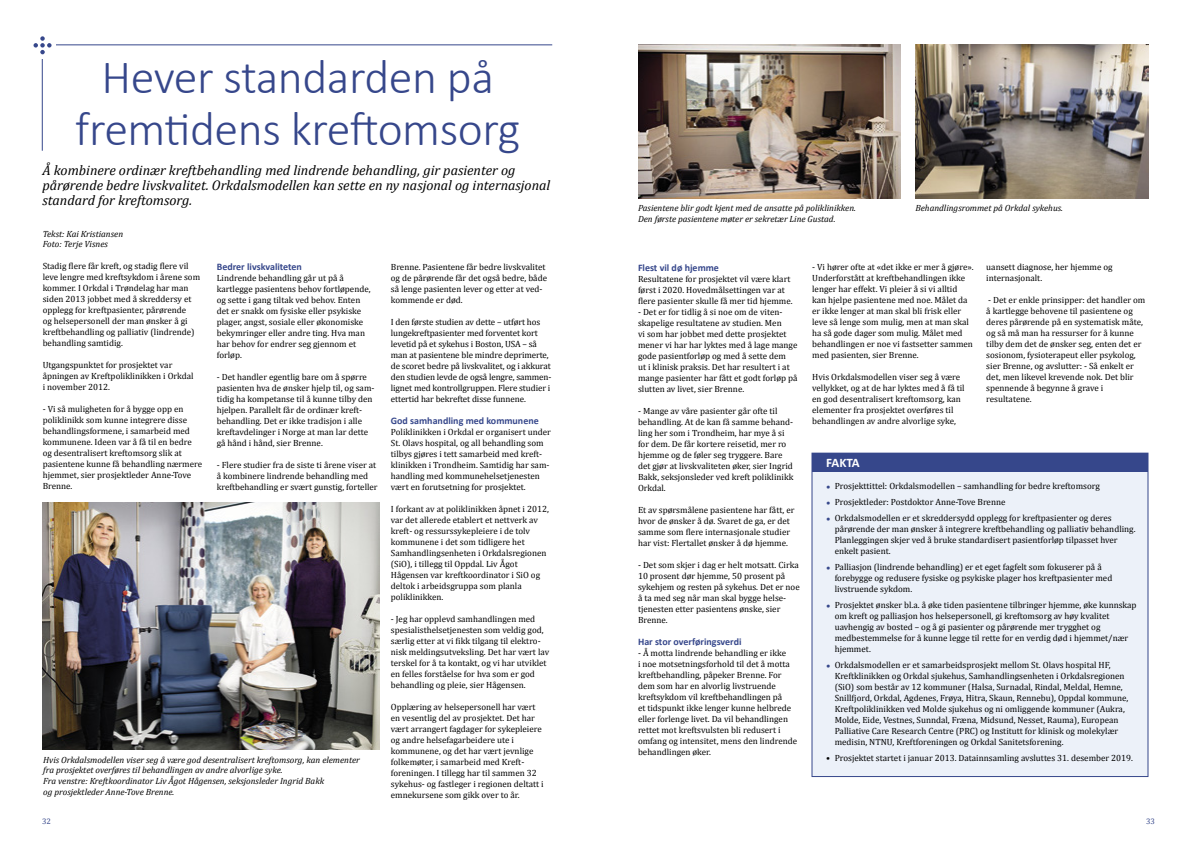
<style>
.page{position:relative;width:1191px;height:842px;background:#fff}
.page>*{position:absolute;margin:0;border:0;box-sizing:border-box;transform-origin:0 0}
.t1{font:300 48px/52px "Calibri";letter-spacing:-.01em;color:#36478b;text-align:center}
.t2{font:italic 14px/15px "Cambria";color:#000}
.t3{font:700 13px "Calibri";letter-spacing:-.03em;color:#fff}
.t4{font:700 10px "Calibri";color:#36478b}
.t5{font:9px/11px "Cambria";color:#000}
.t6{font:italic 9px/10.8px "Cambria";color:#000}
.t7{font:8px "Cambria";color:#36478b}
.s1{font-size:10px;color:#36478b}
</style>
<div class="page">
<svg style="left:42px;top:44px;width:511px;height:107px"></svg>
<div style="left:31px;top:31px;width:25px;height:28px;background:#fff"></div>
<svg style="left:34px;top:36px;width:18px;height:18px"></svg>
<div style="left:811px;top:453px;width:337px;height:324px;background:#ecf1f9;border:1px solid #36478b"></div>
<div style="left:812px;top:453px;width:336px;height:19px;background:#36478b"></div>
<img style="left:915px;top:45px;width:233px;height:154px">
<img style="left:638px;top:45px;width:262px;height:154px">
<img style="left:42px;top:502px;width:337px;height:248px">
<h1 class="t1" style="left:75px;top:49px;width:447px">Hever standarden på fremtidens kreftomsorg</h1>
<h2 class="t2" style="left:43px;top:162px;width:509px">Å kombinere ordinær kreftbehandling med lindrende behandling, gir pasienter og pårørende bedre livskvalitet. Orkdalsmodellen kan sette en ny nasjonal og internasjonal standard for kreftomsorg.</h2>
<p class="t6" style="left:43px;top:228px;width:82px">Tekst: Kai Kristiansen<br>Foto: Terje Visnes</p>
<p class="t5" style="left:43px;top:261px;width:159px">Stadig flere får kreft, og stadig flere vil leve lengre med kreftsykdom i årene som kommer. I Orkdal i Trøndelag har man siden 2013 jobbet med å skreddersy et opplegg for kreftpasienter, pårørende<br>og helsepersonell der man ønsker å gi kreftbehandling og palliativ (lindrende) behandling samtidig.</p>
<p class="t5" style="left:43px;top:360px;width:152px">Utgangspunktet for prosjektet var åpningen av Kreftpoliklinikken i Orkdal i november 2012.</p>
<p class="t5" style="left:43px;top:404px;width:161px">- Vi så muligheten for å bygge opp en poliklinikk som kunne integrere disse behandlingsformene, i samarbeid med kommunene. Ideen var å få til en bedre og desentralisert kreftomsorg slik at pasientene kunne få behandling nærmere hjemmet, sier prosjektleder Anne-Tove Brenne.</p>
<p class="t5" style="left:391px;top:261px;width:158px">Brenne. Pasientene får bedre livskvalitet og de pårørende får det også bedre, både så lenge pasienten lever og etter at ved&shy;kommende er død.</p>
<p class="t5" style="left:391px;top:316px;width:162px">I den første studien av dette – utført hos lungekreftpasienter med forventet kort levetid på et sykehus i Boston, USA – så man at pasientene ble mindre deprimerte, de scoret bedre på livskvalitet, og i akkurat den studien levde de også lengre, sammen&shy;lignet med kontrollgruppen. Flere studier i ettertid har bekreftet disse funnene.</p>
<p class="t4" style="left:391px;top:414px;width:149px">God samhandling med kommunene</p>
<p class="t5" style="left:391px;top:426px;width:161px">Poliklinikken i Orkdal er organisert under St. Olavs hospital, og all behandling som tilbys gjøres i tett samarbeid med kreft&shy;klinikken i Trondheim. Samtidig har sam&shy;handling med kommunehelsetjenesten vært en forutsetning for prosjektet.</p>
<p class="t5" style="left:391px;top:503px;width:159px">I forkant av at poliklinikken åpnet i 2012, var det allerede etablert et nettverk av kreft- og ressurssykepleiere i de tolv kommunene i det som tidligere het Samhandlingsenheten i Orkdalsregionen (SiO), i tillegg til Oppdal. Liv Ågot Hågensen var kreftkoordinator i SiO og deltok i arbeidsgruppa som planla poliklinikken.</p>
<p class="t5" style="left:391px;top:613px;width:160px">- Jeg har opplevd samhandlingen med spesialisthelsetjenesten som veldig god, særlig etter at vi fikk tilgang til elektro&shy;nisk meldingsutveksling. Det har vært lav terskel for å ta kontakt, og vi har utviklet en felles forståelse for hva som er god behandling og pleie, sier Hågensen.</p>
<p class="t5" style="left:391px;top:701px;width:154px">Opplæring av helsepersonell har vært en vesentlig del av prosjektet. Det har vært arrangert fagdager for sykepleiere og andre helsefagarbeidere ute i kommunene, og det har vært jevnlige folkemøter, i samarbeid med Kreft&shy;foreningen. I tillegg har til sammen 32 sykehus- og fastleger i regionen deltatt i emnekursene som gikk over to år.</p>
<p class="t4" style="left:217px;top:260px;width:87px">Bedrer livskvaliteten</p>
<p class="t5" style="left:217px;top:273px;width:155px">Lindrende behandling går ut på å kartlegge pasientens behov fortløpende, og sette i gang tiltak ved behov. Enten det er snakk om fysiske eller psykiske plager, angst, sosiale eller økonomiske bekymringer eller andre ting. Hva man har behov for endrer seg gjennom et forløp.</p>
<p class="t5" style="left:217px;top:371px;width:159px">- Det handler egentlig bare om å spørre pasienten hva de ønsker hjelp til, og sam&shy;tidig ha kompetanse til å kunne tilby den hjelpen. Parallelt får de ordinær kreft&shy;behandling. Det er ikke tradisjon i alle kreftavdelinger i Norge at man lar dette gå hånd i hånd, sier Brenne.</p>
<p class="t5" style="left:217px;top:459px;width:162px">- Flere studier fra de siste ti årene viser at å kombinere lindrende behandling med kreftbehandling er svært gunstig, forteller</p>
<p class="t6" style="left:43px;top:754px;width:318px">Hvis Orkdalsmodellen viser seg å være god desentralisert kreftomsorg, kan elementer fra prosjektet overføres til behandlingen av andre alvorlige syke.<br>Fra venstre: Kreftkoordinator Liv Ågot Hågensen, seksjonsleder Ingrid Bakk<br>og prosjektleder Anne-Tove Brenne.</p>
<p class="t6" style="left:638px;top:202px;width:219px">Pasientene blir godt kjent med de ansatte på poliklinikken.<br>Den første pasientene møter er sekretær Line Gustad.</p>
<p class="t6" style="left:915px;top:202px;width:149px">Behandlingsrommet på Orkdal sykehus.</p>
<p class="t4" style="left:638px;top:261px;width:82px">Flest vil dø hjemme</p>
<p class="t5" style="left:638px;top:273px;width:156px">Resultatene for prosjektet vil være klart først i 2020. Hovedmålsettingen var at flere pasienter skulle få mer tid hjemme.</p>
<p class="t5" style="left:638px;top:306px;width:161px">- Det er for tidlig å si noe om de viten&shy;skapelige resultatene av studien. Men<br>vi som har jobbet med dette prosjektet mener vi har har lyktes med å lage mange gode pasientforløp og med å sette dem<br>ut i klinisk praksis. Det har resultert i at mange pasienter har fått et godt forløp på slutten av livet, sier Brenne.</p>
<p class="t5" style="left:638px;top:405px;width:157px">- Mange av våre pasienter går ofte til behandling. At de kan få samme behand&shy;ling her som i Trondheim, har mye å si for dem. De får kortere reisetid, mer ro hjemme og de føler seg tryggere. Bare det gjør at livskvaliteten øker, sier Ingrid Bakk, seksjonsleder ved kreft poliklinikk Orkdal.</p>
<p class="t5" style="left:638px;top:504px;width:158px">Et av spørsmålene pasientene har fått, er hvor de ønsker å dø. Svaret de ga, er det samme som flere internasjonale studier har vist: Flertallet ønsker å dø hjemme.</p>
<p class="t5" style="left:638px;top:559px;width:163px">- Det som skjer i dag er helt motsatt. Cirka 10 prosent dør hjemme, 50 prosent på sykehjem og resten på sykehus. Det er noe å ta med seg når man skal bygge helse&shy;tjenesten etter pasientens ønske, sier Brenne.</p>
<p class="t4" style="left:638px;top:635px;width:105px">Har stor overføringsverdi</p>
<p class="t5" style="left:638px;top:647px;width:161px">- Å motta lindrende behandling er ikke<br>i noe motsetningsforhold til det å motta kreftbehandling, påpeker Brenne. For dem som har en alvorlig livstruende kreftsykdom vil kreftbehandlingen på<br>et tidspunkt ikke lenger kunne helbrede eller forlenge livet. Da vil behandlingen rettet mot kreftsvulsten bli redusert i omfang og intensitet, mens den lindrende behandlingen øker.</p>
<p class="t5" style="left:812px;top:262px;width:163px">- Vi hører ofte at «det ikke er mer å gjøre».<br>Underforstått at kreftbehandlingen ikke lenger har effekt. Vi pleier å si vi alltid kan hjelpe pasientene med noe. Målet da er ikke lenger at man skal bli frisk eller leve så lenge som mulig, men at man skal ha så gode dager som mulig. Målet med behandlingen er noe vi fastsetter sammen med pasienten, sier Brenne.</p>
<p class="t5" style="left:812px;top:372px;width:154px">Hvis Orkdalsmodellen viser seg å være vellykket, og at de har lyktes med å få til en god desentralisert kreftomsorg, kan elementer fra prosjektet overføres til behandlingen av andre alvorlige syke,</p>
<h3 class="t3" style="left:826px;top:454px;width:35px">FAKTA</h3>
<p class="t5" style="left:986px;top:262px;width:128px">uansett diagnose, her hjemme og internasjonalt.</p>
<p class="t5" style="left:986px;top:295px;width:161px">- Det er enkle prinsipper: det handler om å kartlegge behovene til pasientene og deres pårørende på en systematisk måte, og så må man ha ressurser for å kunne tilby dem det de ønsker seg, enten det er sosionom, fysioterapeut eller psykolog, sier Brenne, og avslutter: - Så enkelt er det, men likevel krevende nok. Det blir spennende å begynne å grave i resultatene.</p>
<p class="t5" style="left:826px;top:480px;width:275px"><span class="s1">•</span> Prosjekttittel: Orkdalsmodellen – samhandling for bedre kreftomsorg</p>
<p class="t5" style="left:826px;top:496px;width:181px"><span class="s1">•</span> Prosjektleder: Postdoktor Anne-Tove Brenne</p>
<p class="t5" style="left:834px;top:512px;width:302px;text-indent:-9px"><span class="s1">•</span> Orkdalsmodellen er et skreddersydd opplegg for kreftpasienter og deres pårørende der man ønsker å integrere kreftbehandling og palliativ behandling.<br>Planleggingen skjer ved å bruke standardisert pasientforløp tilpasset hver enkelt pasient.</p>
<p class="t5" style="left:834px;top:561px;width:279px;text-indent:-9px"><span class="s1">•</span> Palliasjon (lindrende behandling) er et eget fagfelt som fokuserer på å forebygge og redusere fysiske og psykiske plager hos kreftpasienter med livstruende sykdom.</p>
<p class="t5" style="left:834px;top:599px;width:303px;text-indent:-9px"><span class="s1">•</span> Prosjektet ønsker bl.a. å øke tiden pasientene tilbringer hjemme, øke kunnskap om kreft og palliasjon hos helsepersonell, gi kreftomsorg av høy kvalitet uavhengig av bosted – og å gi pasienter og pårørende mer trygghet og medbestemmelse for å kunne legge til rette for en verdig død i hjemmet/nær hjemmet.</p>
<p class="t5" style="left:834px;top:659px;width:295px;text-indent:-9px"><span class="s1">•</span> Orkdalsmodellen er et samarbeidsprosjekt mellom St. Olavs hospital HF, Kreftklinikken og Orkdal sjukehus, Samhandlingsenheten i Orkdalsregionen (SiO) som består av 12 kommuner (Halsa, Surnadal, Rindal, Meldal, Hemne, Snillfjord, Orkdal, Agdenes, Frøya, Hitra, Skaun, Rennebu), Oppdal kommune, Kreftpoliklinikken ved Molde sjukehus og ni omliggende kommuner (Aukra, Molde, Eide, Vestnes, Sunndal, Fræna, Midsund, Nesset, Rauma), European Palliative Care Research Centre (PRC) og Institutt for klinisk og molekylær medisin, NTNU, Kreftforeningen og Orkdal Sanitetsforening.</p>
<p class="t5" style="left:826px;top:752px;width:308px">• Prosjektet startet i januar 2013. Datainnsamling avsluttes 31. desember 2019.</p>
<p class="t7" style="left:42px;top:817px;width:10px">32</p>
<p class="t7" style="left:1146px;top:817px;width:10px">33</p>
</div>
